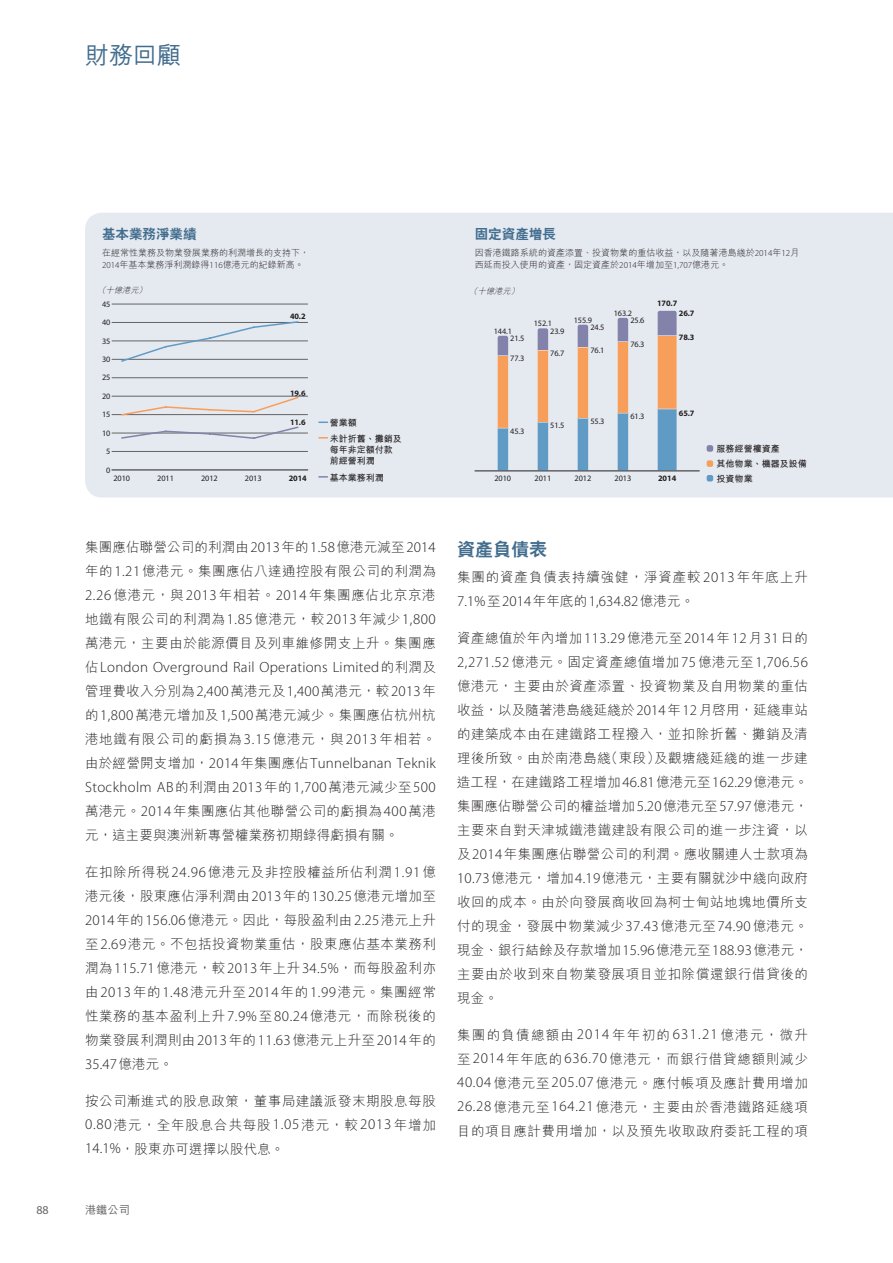
<style>
.page{position:relative;width:893px;height:1263px;background:#fff}
.page>*{position:absolute;margin:0;border:0;box-sizing:border-box;transform-origin:0 0}
.t1{font:500 24px "M Hei HK";color:#426d8e}
.t2{font:800 18px "C Hei 2 HK";color:#426d8e}
.t3{font:300 14.85px/24px "Myriad Pro";letter-spacing:.02em;color:#231f20}
.t4{font:300 13.5px/24px "M Hei HK";letter-spacing:.04em;color:#231f20;text-align:justify}
.t5{font:300 13.5px/24px "M Hei HK";letter-spacing:.01em;color:#231f20}
.t6{font:300 13.5px "M Hei HK";letter-spacing:.065em;color:#231f20}
.t7{font:13.5px "C Hei 2 HK Xbold B5 pc H";color:#426d8e}
.t8{font:12px "Myriad Pro";color:#636366}
.t9{font:500 11.25px "M Hei HK";color:#636366}
.t10{font:9px/12px "M Hei HK Light B5 pc H";color:#231f20}
.t11{font:9px/14.5px "M Hei HK Bold B5 pc H";color:#231f20}
.t12{font:8.25px/7.5px "Myriad Pro";letter-spacing:-.01em;color:#231f20}
.t13{font:700 8.25px "Myriad Pro";letter-spacing:-.01em;color:#231f20}
.t14{font:italic 7.95px "M Hei HK Light B5 pc H";color:#231f20;scale:1.04 1}
.s1{font-family:"Myriad Pro";font-weight:300}
.s2{font-family:"Myriad Pro";font-size:14.85px}
.s3{font-family:"M Hei HK";font-size:13.5px}
</style>
<div class="page">
<div style="left:85px;top:213px;width:808px;height:284px;background:#e5eaf1"></div>
<div style="left:707px;top:460px;width:6px;height:7px;background:#f89e5b;border-radius:2px"></div>
<div style="left:707px;top:445px;width:6px;height:7px;background:#8282ab;border-radius:2px"></div>
<svg style="left:707px;top:475px;width:6px;height:6px"></svg>
<svg style="left:497px;top:336px;width:11px;height:134px"></svg>
<svg style="left:537px;top:328px;width:11px;height:142px;background:#b69e92"></svg>
<svg style="left:577px;top:325px;width:11px;height:145px;background:#b39e93"></svg>
<svg style="left:618px;top:318px;width:10px;height:152px;background:#ad998f"></svg>
<svg style="left:658px;top:311px;width:19px;height:159px;background:#ad9a92"></svg>
<hr style="left:475px;top:470px;width:224px;height:2px;background:#636366">
<svg style="left:319px;top:476px;width:8px;height:2px"></svg>
<svg style="left:319px;top:421px;width:9px;height:2px"></svg>
<hr style="left:112px;top:469px;width:196px;height:2px;background:#636366">
<hr style="left:112px;top:451px;width:196px;height:1px;background:#636366">
<hr style="left:112px;top:433px;width:196px;height:1px;background:#636366">
<hr style="left:112px;top:414px;width:196px;height:1px;background:#636366">
<hr style="left:112px;top:396px;width:196px;height:1px;background:#636366">
<hr style="left:112px;top:377px;width:196px;height:1px;background:#636366">
<hr style="left:112px;top:359px;width:196px;height:1px;background:#636366">
<hr style="left:112px;top:304px;width:196px;height:1px;background:#636366">
<hr style="left:112px;top:322px;width:196px;height:1px;background:#636366">
<hr style="left:112px;top:341px;width:196px;height:1px;background:#636366">
<svg style="left:120px;top:425px;width:180px;height:15px;background:#d4d8e2"></svg>
<svg style="left:120px;top:396px;width:180px;height:20px;background:#dbd8da"></svg>
<svg style="left:120px;top:320px;width:179px;height:43px;background:#d7dee5"></svg>
<h1 class="t1" style="left:85px;top:38px;width:97px">財務回顧</h1>
<p class="t7" style="left:102px;top:225px;width:96px">基本業務淨業績</p>
<p class="t10" style="left:102px;top:247px;width:208px">在經常性業務及物業發展業務的利潤增長的支持下，<br><span class="s1">2014</span>年基本業務淨利潤錄得<span class="s1">116</span>億港元的紀錄新高。</p>
<p class="t14" style="left:97px;top:285px;width:52px">（十億港元）</p>
<p class="t12" style="left:102px;top:300px;width:10px">45</p>
<p class="t12" style="left:102px;top:318px;width:10px">40</p>
<p class="t12" style="left:102px;top:337px;width:10px">35</p>
<p class="t12" style="left:102px;top:355px;width:10px">30</p>
<p class="t12" style="left:102px;top:374px;width:10px">25</p>
<p class="t12" style="left:102px;top:392px;width:10px">20</p>
<p class="t12" style="left:102px;top:411px;width:10px">15</p>
<p class="t12" style="left:102px;top:429px;width:10px">10</p>
<p class="t12" style="left:106px;top:447px;width:6px">5</p>
<p class="t12" style="left:106px;top:466px;width:6px">0</p>
<p class="t13" style="left:290px;top:311px;width:17px">40.2</p>
<p class="t13" style="left:290px;top:389px;width:17px">19.6</p>
<p class="t13" style="left:290px;top:418px;width:17px">11.6</p>
<p class="t12" style="left:113px;top:474px;width:18px">2010</p>
<p class="t12" style="left:157px;top:474px;width:18px">2011</p>
<p class="t12" style="left:201px;top:474px;width:18px">2012</p>
<p class="t12" style="left:245px;top:474px;width:18px">2013</p>
<p class="t13" style="left:289px;top:473px;width:20px">2014</p>
<p class="t11" style="left:330px;top:415px;width:73px;line-height:15.3px">營業額<br>未計折舊、攤銷及</p>
<p class="t11" style="left:330px;top:443px;width:64px;line-height:11.2px">每年非定額付款前經營利潤</p>
<p class="t11" style="left:330px;top:469px;width:55px">基本業務利潤</p>
<p class="t7" style="left:475px;top:225px;width:83px">固定資產增長</p>
<p class="t10" style="left:475px;top:246px;width:326px">因香港鐵路系統的資產添置、投資物業的重估收益，以及隨著港島綫於<span class="s1">2014</span>年<span class="s1">12</span>月西延而投入使用的資產，固定資產於<span class="s1">2014</span>年增加至<span class="s1">1,707</span>億港元。</p>
<p class="t14" style="left:469px;top:285px;width:52px">（十億港元）</p>
<p class="t12" style="left:510px;top:327px;width:16px;text-indent:-17px">144.1<br>21.5</p>
<p class="t12" style="left:510px;top:355px;width:16px">77.3</p>
<p class="t12" style="left:550px;top:319px;width:16px;text-indent:-17px">152.1<br>23.9</p>
<p class="t12" style="left:550px;top:349px;width:16px">76.7</p>
<p class="t12" style="left:590px;top:316px;width:16px;text-indent:-17px">155.9<br>24.5</p>
<p class="t12" style="left:590px;top:346px;width:16px">76.1</p>
<p class="t12" style="left:630px;top:309px;width:16px;text-indent:-17px">163.2<br>25.6</p>
<p class="t12" style="left:630px;top:341px;width:16px">76.3</p>
<p class="t13" style="left:657px;top:299px;width:22px">170.7</p>
<p class="t13" style="left:679px;top:308px;width:17px">26.7</p>
<p class="t13" style="left:679px;top:332px;width:17px">78.3</p>
<p class="t12" style="left:510px;top:427px;width:16px">45.3</p>
<p class="t12" style="left:550px;top:421px;width:16px">51.5</p>
<p class="t12" style="left:590px;top:418px;width:16px">55.3</p>
<p class="t12" style="left:630px;top:412px;width:16px">61.3</p>
<p class="t13" style="left:679px;top:408px;width:17px">65.7</p>
<p class="t12" style="left:494px;top:475px;width:18px">2010</p>
<p class="t12" style="left:534px;top:475px;width:18px">2011</p>
<p class="t12" style="left:575px;top:475px;width:18px">2012</p>
<p class="t12" style="left:614px;top:475px;width:18px">2013</p>
<p class="t13" style="left:658px;top:474px;width:20px">2014</p>
<p class="t11" style="left:717px;top:440px;width:65px">服務經營權資產</p>
<p class="t11" style="left:717px;top:456px;width:92px">其他物業、機器及設備投資物業</p>
<p class="t4" style="left:85px;top:535px;width:352px">集團應佔聯營公司的利潤由<span class="s2">2013</span>年的<span class="s2">1.58</span>億港元減至<span class="s2">2014</span>年的<span class="s2">1.21</span>億港元。集團應佔八達通控股有限公司的利潤為<span class="s2">2.26</span>億港元，與<span class="s2">2013</span>年相若。<span class="s2">2014</span>年集團應佔北京京港地鐵有限公司的利潤為<span class="s2">1.85</span>億港元，較<span class="s2">2013</span>年減少<span class="s2">1,800</span>萬港元，主要由於能源價目及列車維修開支上升。集團應</p>
<p class="t3" style="left:85px;top:655px;width:352px"><span class="s3">佔</span>London Overground Rail Operations Limited<span class="s3">的利潤及</span></p>
<p class="t4" style="left:85px;top:679px;width:352px">管理費收入分別為<span class="s2">2,400</span>萬港元及<span class="s2">1,400</span>萬港元，較<span class="s2">2013</span>年的<span class="s2">1,800</span>萬港元增加及<span class="s2">1,500</span>萬港元減少。集團應佔杭州杭港地鐵有限公司的虧損為<span class="s2">3.15</span>億港元，與<span class="s2">2013</span>年相若。</p>
<p class="t3" style="left:85px;top:751px;width:352px"><span class="s3">由於經營開支增加，</span>2014<span class="s3">年集團應佔</span>Tunnelbanan Teknik<br>Stockholm AB<span class="s3">的利潤由</span>2013<span class="s3">年的</span>1,700<span class="s3">萬港元減少至</span>500</p>
<p class="t5" style="left:85px;top:799px;width:352px">萬港元。<span class="s2">2014</span>年集團應佔其他聯營公司的虧損為<span class="s2">400</span>萬港元，這主要與澳洲新專營權業務初期錄得虧損有關。</p>
<p class="t4" style="left:85px;top:859px;width:352px">在扣除所得稅<span class="s2">24.96</span>億港元及非控股權益所佔利潤<span class="s2">1.91</span>億港元後，股東應佔淨利潤由<span class="s2">2013</span>年的<span class="s2">130.25</span>億港元增加至<span class="s2">2014</span>年的<span class="s2">156.06</span>億港元。因此，每股盈利由<span class="s2">2.25</span>港元上升至<span class="s2">2.69</span>港元。不包括投資物業重估，股東應佔基本業務利潤為<span class="s2">115.71</span>億港元，較<span class="s2">2013</span>年上升<span class="s2">34.5%</span>，而每股盈利亦由<span class="s2">2013</span>年的<span class="s2">1.48</span>港元升至<span class="s2">2014</span>年的<span class="s2">1.99</span>港元。集團經常性業務的基本盈利上升<span class="s2">7.9%</span>至<span class="s2">80.24</span>億港元，而除稅後的物業發展利潤則由<span class="s2">2013</span>年的<span class="s2">11.63</span>億港元上升至<span class="s2">2014</span>年的</p>
<p class="t3" style="left:85px;top:1052px;width:90px">35.47<span class="s3">億港元。</span></p>
<p class="t4" style="left:85px;top:1088px;width:352px">按公司漸進式的股息政策，董事局建議派發末期股息每股<span class="s2">0.80</span>港元，全年股息合共每股<span class="s2">1.05</span>港元，較<span class="s2">2013</span>年增加<span class="s2">14.1%</span>，股東亦可選擇以股代息。</p>
<p class="t8" style="left:36px;top:1203px;width:14px">88</p>
<p class="t9" style="left:85px;top:1202px;width:46px">港鐵公司</p>
<h2 class="t2" style="left:457px;top:537px;width:91px">資產負債表</h2>
<p class="t6" style="left:457px;top:568px;width:352px">集團的資產負債表持續強健，淨資產較<span class="s2">2013</span>年年底上升</p>
<p class="t3" style="left:457px;top:589px;width:239px">7.1%<span class="s3">至</span>2014<span class="s3">年年底的</span>1,634.82<span class="s3">億港元。</span></p>
<p class="t4" style="left:457px;top:625px;width:352px">資產總值於年內增加<span class="s2">113.29</span>億港元至<span class="s2">2014</span>年<span class="s2">12</span>月<span class="s2">31</span>日的</p>
<p class="t3" style="left:457px;top:650px;width:352px">2,271.52<span class="s3">億港元。固定資產總值增加</span>75<span class="s3">億港元至</span>1,706.56</p>
<p class="t4" style="left:457px;top:673px;width:352px">億港元，主要由於資產添置、投資物業及自用物業的重估收益，以及隨著港島綫延綫於<span class="s2">2014</span>年<span class="s2">12</span>月啓用，延綫車站的建築成本由在建鐵路工程撥入，並扣除折舊、攤銷及清理後所致。由於南港島綫（東段）及觀塘綫延綫的進一步建造工程，在建鐵路工程增加<span class="s2">46.81</span>億港元至<span class="s2">162.29</span>億港元。集團應佔聯營公司的權益增加<span class="s2">5.20</span>億港元至<span class="s2">57.97</span>億港元，主要來自對天津城鐵港鐵建設有限公司的進一步注資，以及<span class="s2">2014</span>年集團應佔聯營公司的利潤。應收關連人士款項為<span class="s2">10.73</span>億港元，增加<span class="s2">4.19</span>億港元，主要有關就沙中綫向政府收回的成本。由於向發展商收回為柯士甸站地塊地價所支付的現金，發展中物業減少<span class="s2">37.43</span>億港元至<span class="s2">74.90</span>億港元。現金、銀行結餘及存款增加<span class="s2">15.96</span>億港元至<span class="s2">188.93</span>億港元，主要由於收到來自物業發展項目並扣除償還銀行借貸後的現金。</p>
<p class="t4" style="left:457px;top:1022px;width:352px">集團的負債總額由<span class="s2">2014</span>年年初的<span class="s2">631.21</span>億港元，微升至<span class="s2">2014</span>年年底的<span class="s2">636.70</span>億港元，而銀行借貸總額則減少<span class="s2">40.04</span>億港元至<span class="s2">205.07</span>億港元。應付帳項及應計費用增加<span class="s2">26.28</span>億港元至<span class="s2">164.21</span>億港元，主要由於香港鐵路延綫項目的項目應計費用增加，以及預先收取政府委託工程的項</p>
</div>
